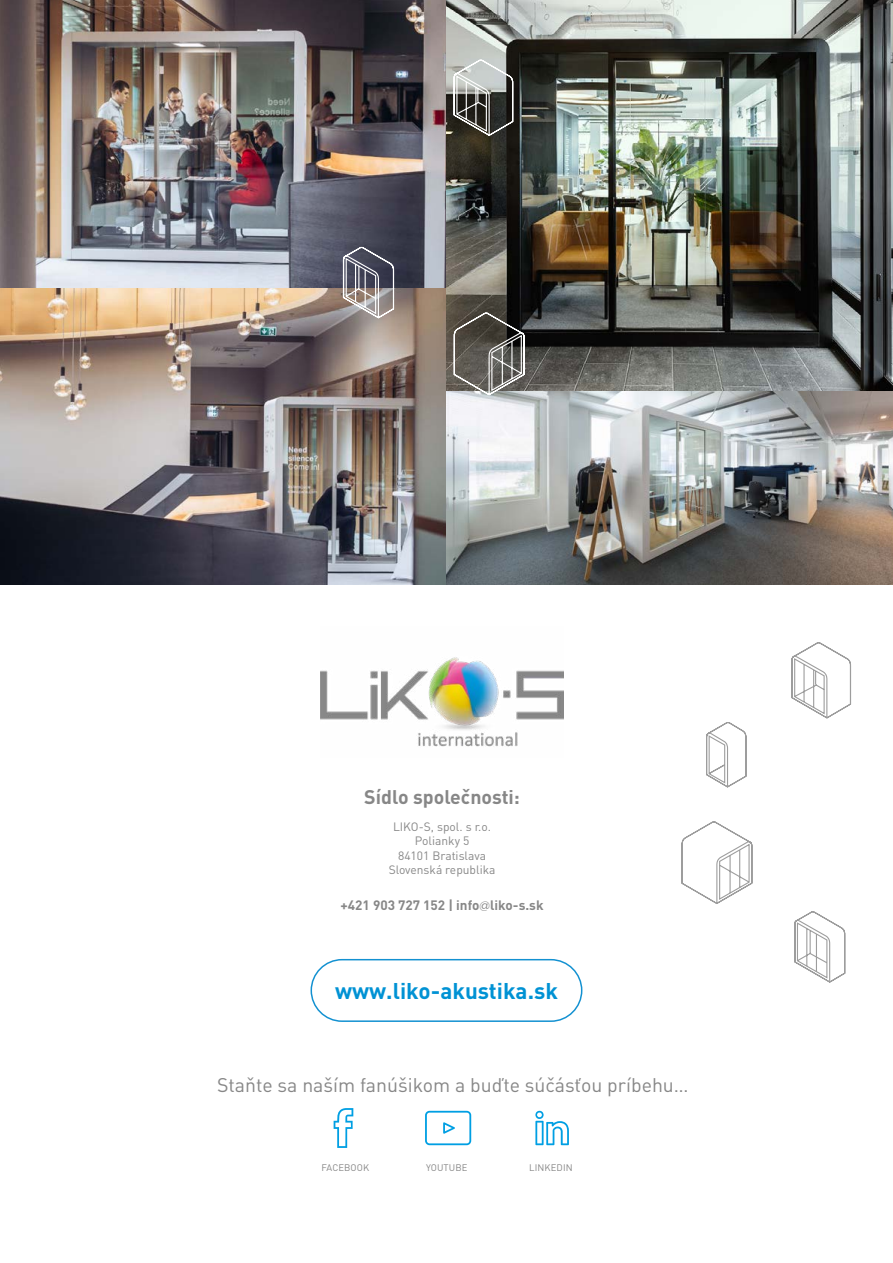
<style>
.page{position:relative;width:893px;height:1263px;background:#fff}
.page>*{position:absolute;margin:0;border:0;box-sizing:border-box;transform-origin:0 0}
.t1{font:700 22.5px "DIN Pro";color:#0092d4}
.t2{font:19.5px "DIN Pro";color:#878787}
.t3{font:700 19.5px "DIN Pro";color:#878787}
.t4{font:700 13.5px "DIN Pro";color:#878787}
.t5{font:12px/14.4px "DIN Pro";color:#878787;text-align:center}
.t6{font:9.45px "DIN Pro";letter-spacing:.01em;color:#878787}
.s1{font-family:"Proxima Nova";font-weight:400}
</style>
<div class="page">
<svg style="left:681px;top:642px;width:171px;height:341px"></svg>
<img style="left:321px;top:657px;width:243px;height:90px">
<svg style="left:334px;top:1108px;width:19px;height:40px"></svg>
<svg style="left:425px;top:1111px;width:46px;height:34px"></svg>
<svg style="left:535px;top:1111px;width:34px;height:34px"></svg>
<div style="left:311px;top:959px;width:271px;height:63px;border:2px solid #1391d1;border-radius:31px"></div>
<img style="left:0;top:0;width:893px;height:584px">
<img style="left:342px;top:60px;width:183px;height:336px">
<h2 class="t3" style="left:364px;top:783px;width:157px">Sídlo společnosti:</h2>
<p class="t5" style="left:389px;top:819px;width:108px">LIKO-S, spol. s r.o.<br>Polianky 5<br>84101 Bratislava<br>Slovenská republika</p>
<p class="t4" style="left:341px;top:896px;width:204px">+421 903 727 152 | info<span class="s1">@</span>liko-s.sk</p>
<h1 class="t1" style="left:335px;top:975px;width:224px">www.liko-akustika.sk</h1>
<h2 class="t2" style="left:217px;top:1071px;width:473px">Staňte sa naším fanúšikom a buďte súčásťou príbehu…</h2>
<p class="t6" style="left:322px;top:1161px;width:49px">FACEBOOK</p>
<p class="t6" style="left:426px;top:1161px;width:43px">YOUTUBE</p>
<p class="t6" style="left:529px;top:1161px;width:45px">LINKEDIN</p>
</div>
